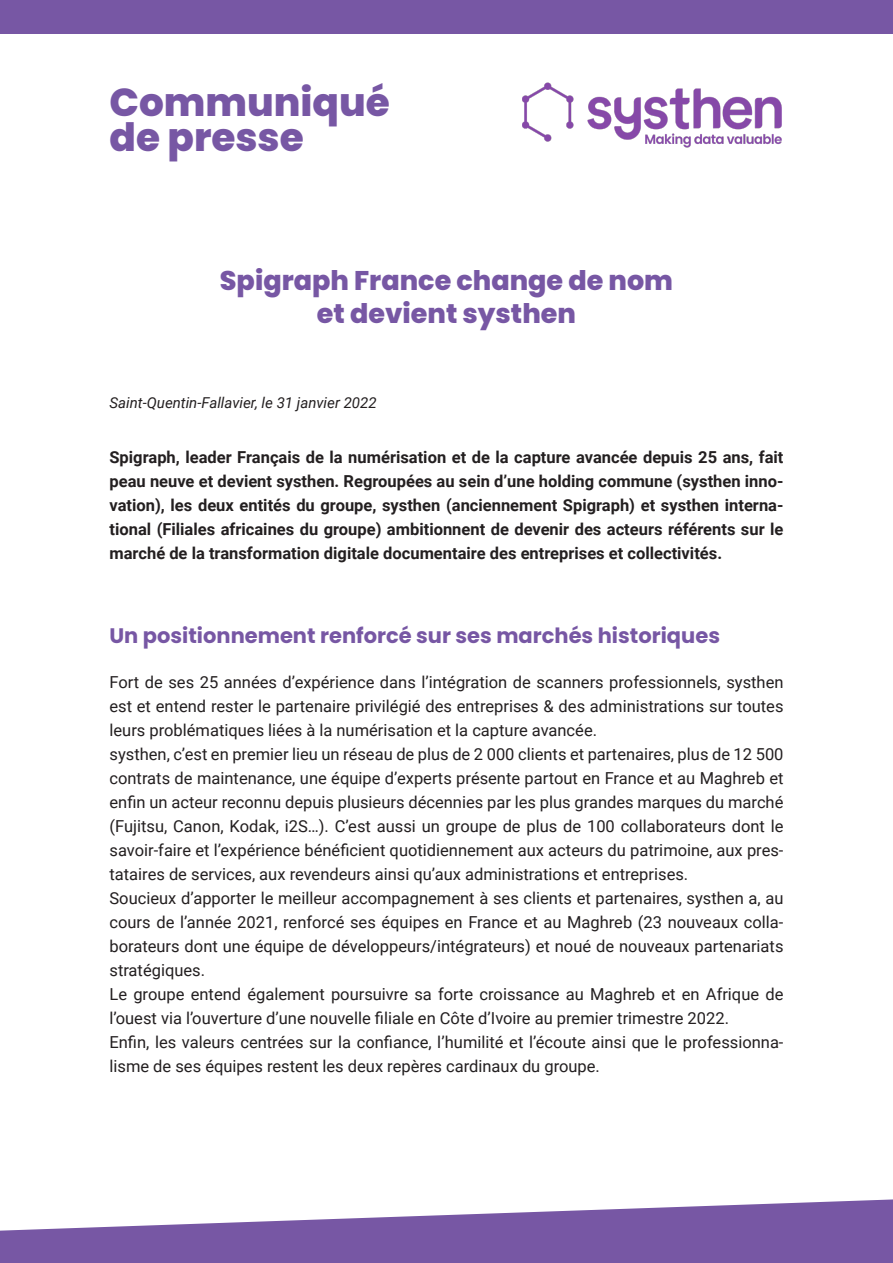
<style>
.page{position:relative;width:893px;height:1263px;background:#fff}
.page>*{position:absolute;margin:0;border:0;box-sizing:border-box;transform-origin:0 0}
.t1{font:800 39px/34.5px "Poppins";color:#7757a4}
.t2{font:800 27px/32.4px "Poppins";color:#7757a4;text-align:center}
.t3{font:700 21px "Poppins";color:#7757a4}
.t4{font:16.5px/24px "Roboto";color:#231f20;text-align:justify}
.t5{font:700 16.5px/24px "Roboto";color:#231f20;text-align:justify}
.t6{font:italic 15px "Roboto";color:#231f20}
</style>
<div class="page">
<img style="left:522px;top:82px;width:260px;height:66px">
<svg style="left:0;top:1199px;width:893px;height:64px;fill:#7757a4"></svg>
<div style="left:0;top:0;width:893px;height:33px;background:#7757a4"></div>
<p class="t1" style="left:109px;top:86px;width:282px">Communiqué de presse</p>
<p class="t2" style="left:220px;top:265px;width:455px">Spigraph France change de nom et devient systhen</p>
<p class="t6" style="left:109px;top:392px;width:269px">Saint-Quentin-Fallavier, le 31 janvier 2022</p>
<p class="t5" style="left:109px;top:445px;width:675px">Spigraph, leader Français de la numérisation et de la capture avancée depuis 25 ans, fait peau neuve et devient systhen. Regroupées au sein d’une holding commune (systhen inno&shy;vation), les deux entités du groupe, systhen (anciennement Spigraph) et systhen interna&shy;tional (Filiales africaines du groupe) ambitionnent de devenir des acteurs référents sur le marché de la transformation digitale documentaire des entreprises et collectivités.</p>
<p class="t3" style="left:109px;top:624px;width:612px">Un positionnement renforcé sur ses marchés historiques</p>
<p class="t4" style="left:109px;top:670px;width:675px">Fort de ses 25 années d’expérience dans l’intégration de scanners professionnels, systhen est et entend rester le partenaire privilégié des entreprises &amp; des administrations sur toutes leurs problématiques liées à la numérisation et la capture avancée.</p>
<p class="t4" style="left:109px;top:742px;width:675px">systhen, c’est en premier lieu un réseau de plus de 2 000 clients et partenaires, plus de 12 500 contrats de maintenance, une équipe d’experts présente partout en France et au Maghreb et enfin un acteur reconnu depuis plusieurs décennies par les plus grandes marques du marché (Fujitsu, Canon, Kodak, i2S…). C’est aussi un groupe de plus de 100 collaborateurs dont le savoir-faire et l’expérience bénéficient quotidiennement aux acteurs du patrimoine, aux pres&shy;tataires de services, aux revendeurs ainsi qu’aux administrations et entreprises.</p>
<p class="t4" style="left:109px;top:886px;width:675px">Soucieux d’apporter le meilleur accompagnement à ses clients et partenaires, systhen a, au cours de l’année 2021, renforcé ses équipes en France et au Maghreb (23 nouveaux colla&shy;borateurs dont une équipe de développeurs/intégrateurs) et noué de nouveaux partenariats stratégiques.</p>
<p class="t4" style="left:109px;top:982px;width:675px">Le groupe entend également poursuivre sa forte croissance au Maghreb et en Afrique de l’ouest via l’ouverture d’une nouvelle filiale en Côte d’Ivoire au premier trimestre 2022.</p>
<p class="t4" style="left:109px;top:1030px;width:675px">Enfin, les valeurs centrées sur la confiance, l’humilité et l’écoute ainsi que le professionna&shy;lisme de ses équipes restent les deux repères cardinaux du groupe.</p>
</div>
